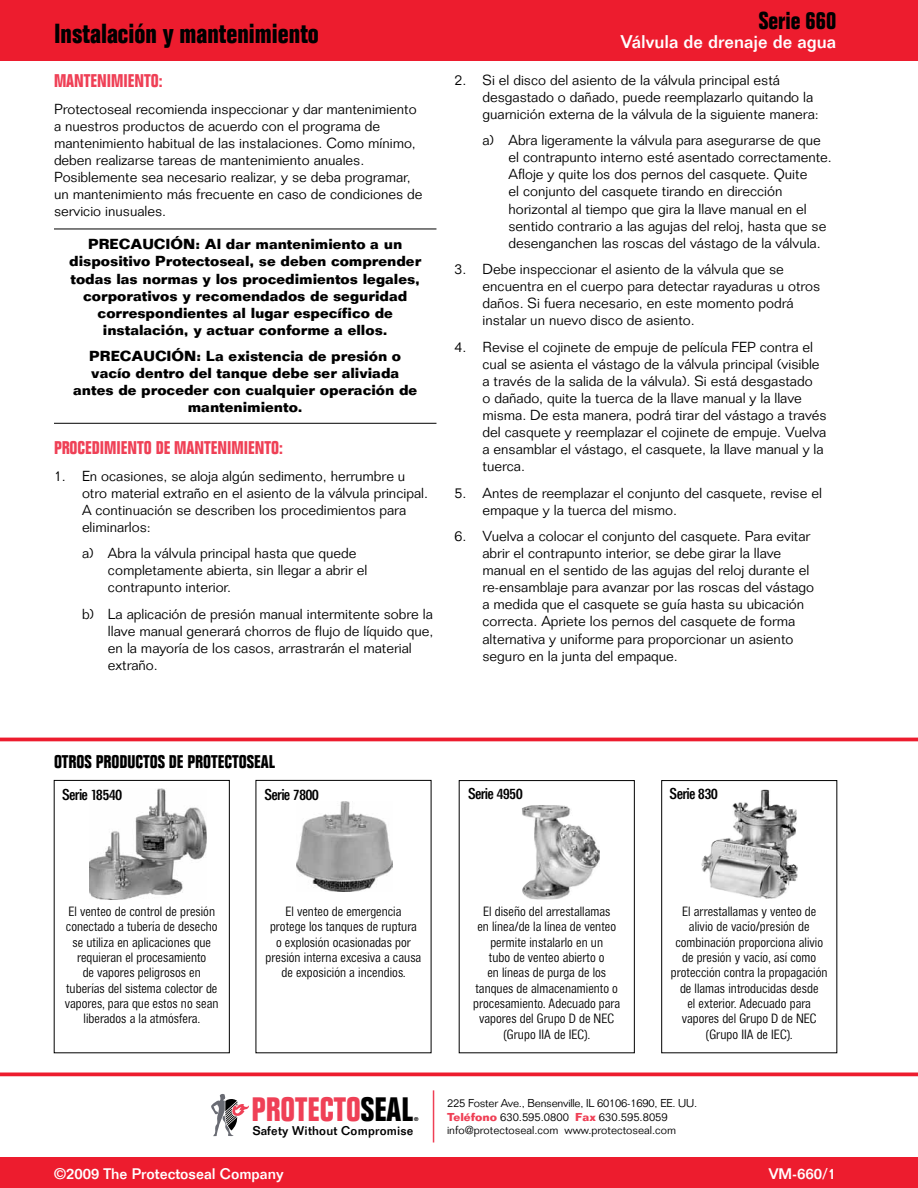
<style>
.page{position:relative;width:918px;height:1188px;background:#fff}
.page>*{position:absolute;margin:0;border:0;box-sizing:border-box;transform-origin:0 0}
.t1{font:700 condensed 33.15px "Folio Std";color:#ef4056}
.t2{font:700 condensed 27px "Folio Std";color:#000}
.t3{font:700 condensed 24px "Folio Std";color:#000}
.t4{font:700 condensed 18px "Folio Std";color:#ef4056}
.t5{font:700 condensed 18px "Folio Std";color:#000}
.t6{font:500 18px "Folio Std";color:#fff}
.t7{font:500 condensed 15px "Folio SBOP";letter-spacing:-.05em;color:#000}
.t8{font:500 15px "Folio Std";color:#fff}
.t9{font:300 14.25px/17.1px "Folio Std";color:#000}
.t10{font:700 14.25px/17.1px "Folio Std";color:#000;text-align:center}
.t11{font:300 condensed 12.75px/15.3px "Folio SBOP";color:#000;text-align:center}
.t12{font:500 12.45px "Folio Std";letter-spacing:.015em;color:#000}
.t13{font:300 11.25px/13.5px "Folio Std";color:#000}
.t14{font:700 condensed 5.4px "Folio Std";color:#000}
.s1{color:#000}
.s2{font-weight:700;color:#ef4056}
</style>
<div class="page">
<img style="left:522px;top:805px;width:78px;height:94px">
<div style="left:459px;top:780px;width:176px;height:273px;border:1px solid #000"></div>
<img style="left:702px;top:790px;width:96px;height:109px">
<img style="left:297px;top:802px;width:95px;height:89px">
<img style="left:90px;top:789px;width:116px;height:110px">
<div style="left:54px;top:780px;width:176px;height:273px;border:1px solid #000"></div>
<div style="left:0;top:0;width:918px;height:60px;background:#ed1c2e"></div>
<hr style="left:0;top:1073px;width:918px;height:3px;background:#ed1c2e">
<hr style="left:0;top:738px;width:918px;height:3px;background:#ed1c2e">
<div style="left:0;top:1157px;width:918px;height:31px;background:#ed1c2e"></div>
<svg style="left:211px;top:1094px;width:38px;height:42px"></svg>
<hr style="left:433px;top:1090px;width:1px;height:53px;background:#ef4056">
<hr style="left:54px;top:229px;width:382px;height:1px;background:#000">
<hr style="left:54px;top:423px;width:382px;height:1px;background:#000">
<h2 class="t2" style="left:54px;top:19px;width:266px">Instalación y mantenimiento</h2>
<p class="t4" style="left:54px;top:71px;width:110px">MANTENIMIENTO:</p>
<p class="t9" style="left:54px;top:100px;width:370px">Protectoseal recomienda inspeccionar y dar mantenimiento a nuestros productos de acuerdo con el programa de mantenimiento habitual de las instalaciones. Como mínimo, deben realizarse tareas de mantenimiento anuales.<br>Posiblemente sea necesario realizar, y se deba programar, un mantenimiento más frecuente en caso de condiciones de servicio inusuales.</p>
<p class="t10" style="left:69px;top:236px;width:354px">PRECAUCIÓN: Al dar mantenimiento a un dispositivo Protectoseal, se deben comprender todas las normas y los procedimientos legales, corporativos y recomendados de seguridad correspondientes al lugar específico de instalación, y actuar conforme a ellos.</p>
<p class="t10" style="left:73px;top:347px;width:346px">PRECAUCIÓN: La existencia de presión o vacío dentro del tanque debe ser aliviada antes de proceder con cualquier operación de mantenimiento.</p>
<p class="t4" style="left:54px;top:438px;width:231px">PROCEDIMIENTO DE MANTENIMIENTO:</p>
<p class="t9" style="left:82px;top:467px;width:348px;text-indent:-28px">1. En ocasiones, se aloja algún sedimento, herrumbre u otro material extraño en el asiento de la válvula principal.<br>A continuación se describen los procedimientos para eliminarlos:</p>
<p class="t9" style="left:108px;top:545px;width:261px;text-indent:-26px">a) Abra la válvula principal hasta que quede completamente abierta, sin llegar a abrir el contrapunto interior.</p>
<p class="t9" style="left:108px;top:605px;width:327px;text-indent:-26px">b) La aplicación de presión manual intermitente sobre la llave manual generará chorros de flujo de líquido que, en la mayoría de los casos, arrastrarán el material extraño.</p>
<h3 class="t3" style="left:759px;top:7px;width:79px">Serie 660</h3>
<p class="t6" style="left:621px;top:31px;width:217px">Válvula de drenaje de agua</p>
<p class="t9" style="left:483px;top:71px;width:338px;text-indent:-28px">2. Si el disco del asiento de la válvula principal está desgastado o dañado, puede reemplazarlo quitando la guarnición externa de la válvula de la siguiente manera:</p>
<p class="t9" style="left:509px;top:132px;width:325px;text-indent:-26px">a) Abra ligeramente la válvula para asegurarse de que el contrapunto interno esté asentado correctamente.<br>Afloje y quite los dos pernos del casquete. Quite<br>el conjunto del casquete tirando en dirección horizontal al tiempo que gira la llave manual en el sentido contrario a las agujas del reloj, hasta que se desenganchen las roscas del vástago de la válvula.</p>
<p class="t9" style="left:483px;top:261px;width:339px;text-indent:-28px">3. Debe inspeccionar el asiento de la válvula que se encuentra en el cuerpo para detectar rayaduras u otros daños. Si fuera necesario, en este momento podrá instalar un nuevo disco de asiento.</p>
<p class="t9" style="left:483px;top:338px;width:346px;text-indent:-28px">4. Revise el cojinete de empuje de película FEP contra el cual se asienta el vástago de la válvula principal (visible a través de la salida de la válvula). Si está desgastado<br>o dañado, quite la tuerca de la llave manual y la llave misma. De esta manera, podrá tirar del vástago a través del casquete y reemplazar el cojinete de empuje. Vuelva a ensamblar el vástago, el casquete, la llave manual y la tuerca.</p>
<p class="t9" style="left:483px;top:484px;width:341px;text-indent:-28px">5. Antes de reemplazar el conjunto del casquete, revise el empaque y la tuerca del mismo.</p>
<p class="t9" style="left:483px;top:527px;width:333px;text-indent:-28px">6. Vuelva a colocar el conjunto del casquete. Para evitar abrir el contrapunto interior, se debe girar la llave manual en el sentido de las agujas del reloj durante el re-ensamblaje para avanzar por las roscas del vástago a medida que el casquete se guía hasta su ubicación correcta. Apriete los pernos del casquete de forma alternativa y uniforme para proporcionar un asiento seguro en la junta del empaque.</p>
<p class="t5" style="left:54px;top:752px;width:223px">OTROS PRODUCTOS DE PROTECTOSEAL</p>
<p class="t7" style="left:62px;top:786px;width:62px">Serie 18540</p>
<p class="t7" style="left:264px;top:786px;width:56px">Serie 7800</p>
<p class="t7" style="left:468px;top:785px;width:56px">Serie 4950</p>
<p class="t7" style="left:670px;top:785px;width:50px">Serie 830</p>
<p class="t11" style="left:65px;top:904px;width:155px">El venteo de control de presión conectado a tubería de desecho se utiliza en aplicaciones que requieran el procesamiento<br>de vapores peligrosos en tuberías del sistema colector de vapores, para que estos no sean liberados a la atmósfera.</p>
<p class="t11" style="left:266px;top:904px;width:157px">El venteo de emergencia<br>protege los tanques de ruptura o explosión ocasionadas por presión interna excesiva a causa de exposición a incendios.</p>
<h1 class="t1" style="left:252px;top:1091px;width:163px">PROTECTO<span class="s1">SEAL</span></h1>
<p class="t14" style="left:414px;top:1116px;width:6px">®</p>
<p class="t12" style="left:253px;top:1123px;width:162px">Safety Without Compromise</p>
<p class="t11" style="left:473px;top:904px;width:148px">El diseño del arrestallamas<br>en línea/de la línea de venteo permite instalarlo en un<br>tubo de venteo abierto o<br>en líneas de purga de los tanques de almacenamiento o procesamiento. Adecuado para vapores del Grupo D de NEC (Grupo IIA de IEC).</p>
<p class="t11" style="left:671px;top:904px;width:158px">El arrestallamas y venteo de alivio de vacío/presión de combinación proporciona alivio de presión y vacío, así como protección contra la propagación de llamas introducidas desde<br>el exterior. Adecuado para vapores del Grupo D de NEC (Grupo IIA de IEC).</p>
<p class="t13" style="left:447px;top:1097px;width:252px">225 Foster Ave., Bensenville, IL 60106-1690, EE. UU.<br><span class="s2">Teléfono</span> 630.595.0800 <span class="s2">Fax</span> 630.595.8059 info@protectoseal.com www.protectoseal.com</p>
<p class="t8" style="left:54px;top:1164px;width:231px">©2009 The Protectoseal Company</p>
<p class="t8" style="left:769px;top:1164px;width:69px">VM-660/1</p>
</div>
